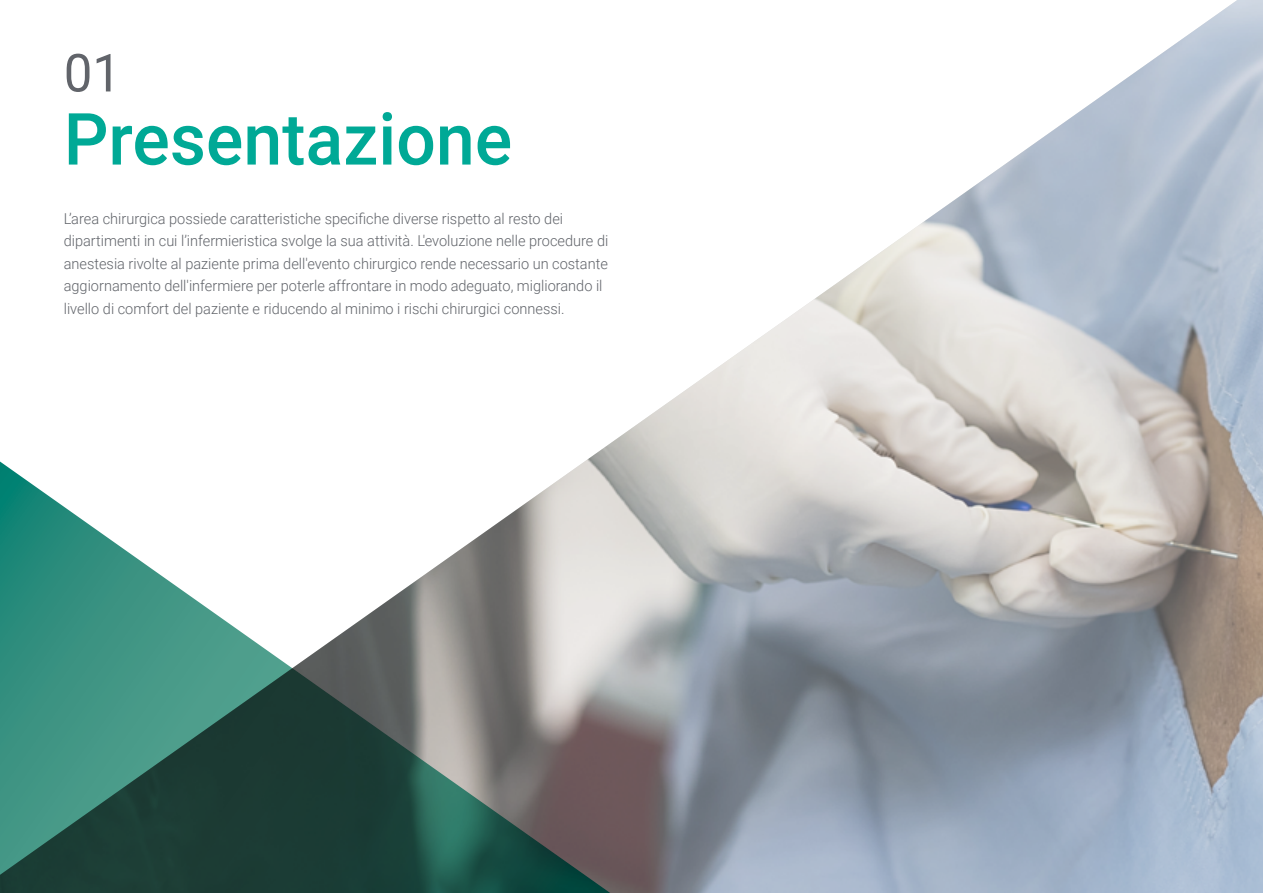
<style>
.page{position:relative;width:1263px;height:893px;background:#fff}
.page>*{position:absolute;margin:0;border:0;box-sizing:border-box;transform-origin:0 0}
.t1{font:500 72px "Roboto";color:#00a996}
.t2{font:52.5px "Roboto";color:#61646a}
.t3{font:300 15px/22.5px "Roboto";color:#61646a}
</style>
<div class="page">
<img style="left:607px;top:0;width:656px;height:893px">
<svg style="left:0;top:446px;width:640px;height:447px"></svg>
<h2 class="t2" style="left:64px;top:36px;width:59px">01</h2>
<h1 class="t1" style="left:64px;top:89px;width:450px">Presentazione</h1>
<p class="t3" style="left:64px;top:207px;width:546px">L’area chirurgica possiede caratteristiche specifiche diverse rispetto al resto dei dipartimenti in cui l’infermieristica svolge la sua attività. L'evoluzione nelle procedure di anestesia rivolte al paziente prima dell'evento chirurgico rende necessario un costante aggiornamento dell'infermiere per poterle affrontare in modo adeguato, migliorando il livello di comfort del paziente e riducendo al minimo i rischi chirurgici connessi.</p>
</div>
